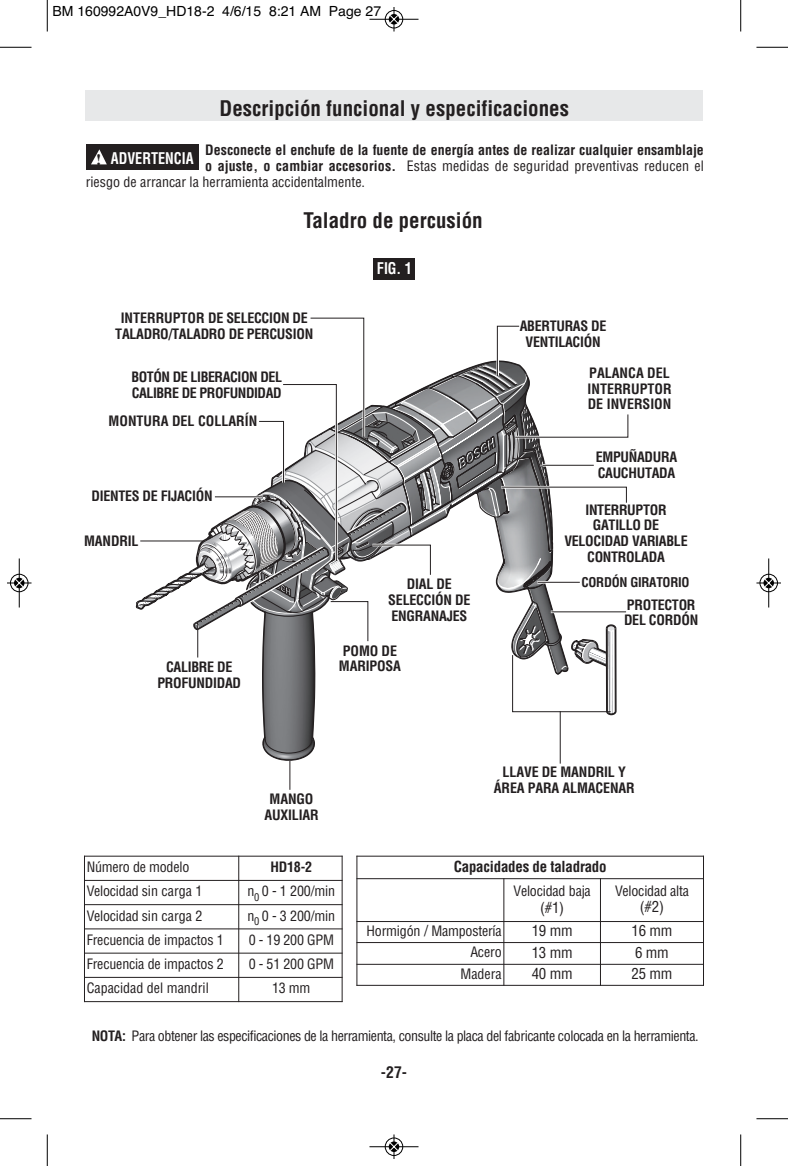
<style>
.page{position:relative;width:788px;height:1166px;background:#fff}
.page>*{position:absolute;margin:0;border:0;box-sizing:border-box;transform-origin:0 0}
.t1{font:700 condensed 21px "Helvetica";color:#231f20}
.t2{font:700 condensed 15.75px "Helvetica";color:#fff;scale:.9 1}
.t3{font:700 condensed 15.75px "Helvetica";color:#231f20}
.t4{font:condensed 14.88px "Helvetica";letter-spacing:-.015em;color:#231f20}
.t5{font:700 condensed 14.88px "Helvetica";letter-spacing:-.015em;color:#231f20}
.t6{font:700 condensed 14px/15.8px "Helvetica";letter-spacing:-.015em;color:#231f20;text-align:center}
.t7{font:condensed 14px "Helvetica";letter-spacing:-.01em;color:#231f20}
.t8{font:condensed 14px "Helvetica";letter-spacing:-.03em;color:#231f20}
.t9{font:condensed 14px "Helvetica";letter-spacing:.01em;color:#231f20}
.t10{font:14px "Helvetica";color:#000}
.t11{font:700 condensed 13.12px "Helvetica";letter-spacing:-.02em;color:#231f20}
.s1{font-weight:700}
.s2{font-family:"Times";font-stretch:normal;color:#231f20}
.s3{font-size:14.88px}
</style>
<div class="page">
<div style="left:85px;top:91px;width:618px;height:30px;background:#e7e8e9"></div>
<div style="left:86px;top:144px;width:112px;height:26px;background:#231f20"></div>
<svg style="left:91px;top:149px;width:16px;height:15px"></svg>
<div style="left:373px;top:258px;width:42px;height:21px;background:#231f20"></div>
<svg style="left:135px;top:317px;width:493px;height:472px"></svg>
<hr style="left:537px;top:581px;width:37px;height:2px;background:#fff">
<hr style="left:537px;top:582px;width:42px;height:1px;background:#231f20">
<hr style="left:356px;top:855px;width:1px;height:130px;background:#231f20">
<hr style="left:503px;top:878px;width:1px;height:107px;background:#231f20">
<hr style="left:600px;top:878px;width:1px;height:107px;background:#231f20">
<hr style="left:703px;top:855px;width:1px;height:130px;background:#231f20">
<hr style="left:356px;top:855px;width:348px;height:1px;background:#231f20">
<hr style="left:356px;top:878px;width:348px;height:1px;background:#231f20">
<hr style="left:356px;top:921px;width:348px;height:1px;background:#231f20">
<hr style="left:356px;top:942px;width:348px;height:1px;background:#231f20">
<hr style="left:356px;top:963px;width:348px;height:1px;background:#231f20">
<hr style="left:356px;top:984px;width:348px;height:1px;background:#231f20">
<hr style="left:84px;top:855px;width:1px;height:147px;background:#231f20">
<hr style="left:238px;top:855px;width:1px;height:147px;background:#231f20">
<hr style="left:341px;top:855px;width:1px;height:147px;background:#231f20">
<hr style="left:84px;top:855px;width:258px;height:1px;background:#231f20">
<hr style="left:84px;top:880px;width:258px;height:1px;background:#231f20">
<hr style="left:84px;top:904px;width:258px;height:1px;background:#231f20">
<hr style="left:84px;top:928px;width:258px;height:1px;background:#231f20">
<hr style="left:84px;top:952px;width:258px;height:1px;background:#231f20">
<hr style="left:84px;top:977px;width:258px;height:1px;background:#231f20">
<hr style="left:84px;top:1001px;width:258px;height:1px;background:#231f20">
<hr style="left:47px;top:0;width:1px;height:32px;background:#000">
<hr style="left:0;top:47px;width:32px;height:1px;background:#000">
<hr style="left:740px;top:0;width:1px;height:32px;background:#000">
<hr style="left:756px;top:47px;width:32px;height:1px;background:#000">
<hr style="left:47px;top:1134px;width:1px;height:32px;background:#000">
<hr style="left:0;top:1118px;width:32px;height:1px;background:#000">
<hr style="left:740px;top:1134px;width:1px;height:32px;background:#000">
<hr style="left:756px;top:1118px;width:32px;height:1px;background:#000">
<div style="left:384px;top:10px;width:19px;height:19px;border:1px solid #fff;border-radius:50%"></div>
<hr style="left:369px;top:19px;width:49px;height:1px;background:#000">
<div style="left:385px;top:10px;width:18px;height:18px;border:1px solid #000;border-radius:50%"></div>
<svg style="left:389px;top:7px;width:9px;height:25px"></svg>
<div style="left:384px;top:1137px;width:19px;height:19px;border:1px solid #fff;border-radius:50%"></div>
<hr style="left:369px;top:1146px;width:49px;height:1px;background:#000">
<div style="left:385px;top:1137px;width:18px;height:18px;border:1px solid #000;border-radius:50%"></div>
<svg style="left:389px;top:1134px;width:9px;height:24px"></svg>
<div style="left:10px;top:573px;width:19px;height:19px;border:1px solid #fff;border-radius:50%"></div>
<hr style="left:19px;top:558px;width:1px;height:49px;background:#000">
<div style="left:10px;top:574px;width:18px;height:18px;border:1px solid #000;border-radius:50%"></div>
<svg style="left:7px;top:578px;width:25px;height:9px"></svg>
<div style="left:759px;top:573px;width:19px;height:19px;border:1px solid #fff;border-radius:50%"></div>
<hr style="left:768px;top:558px;width:1px;height:49px;background:#000">
<div style="left:759px;top:574px;width:18px;height:18px;border:1px solid #000;border-radius:50%"></div>
<svg style="left:756px;top:578px;width:24px;height:9px"></svg>
<p class="t10" style="left:52px;top:3px;width:330px">BM 160992A0V9_HD18-2 4/6/15 8:21 AM Page 27</p>
<h1 class="t1" style="left:219px;top:96px;width:351px">Descripción funcional y especificaciones</h1>
<p class="t6" style="left:205px;top:143px;width:500px">Desconecte el enchufe de la fuente de energía antes de realizar cualquier ensamblaje</p>
<p class="t9" style="left:205px;top:158px;width:500px"><span class="s1">o ajuste, o cambiar accesorios.</span> Estas medidas de seguridad preventivas reducen el</p>
<p class="t7" style="left:86px;top:174px;width:281px">riesgo de arrancar la herramienta accidentalmente.</p>
<p class="t2" style="left:96px;top:149px;width:110px"><span class="s2">!</span> ADVERTENCIA</p>
<h1 class="t1" style="left:303px;top:208px;width:181px">Taladro de percusión</h1>
<p class="t6" style="left:115px;top:310px;width:199px">INTERRUPTOR DE SELECCION DE<br>TALADRO/TALADRO DE PERCUSION</p>
<p class="t6" style="left:131px;top:369px;width:152px;text-align:left">BOTÓN DE LIBERACION DEL<br>CALIBRE DE PROFUNDIDAD</p>
<p class="t6" style="left:109px;top:413px;width:150px">MONTURA DEL COLLARÍN</p>
<p class="t6" style="left:91px;top:488px;width:122px">DIENTES DE FIJACIÓN</p>
<p class="t6" style="left:84px;top:533px;width:56px">MANDRIL</p>
<p class="t6" style="left:157px;top:659px;width:85px">CALIBRE DE<br>PROFUNDIDAD</p>
<p class="t2" style="left:377px;top:259px;width:40px">FIG. 1</p>
<p class="t6" style="left:388px;top:576px;width:84px">DIAL DE<br>SELECCIÓN DE<br>ENGRANAJES</p>
<p class="t6" style="left:339px;top:643px;width:64px;text-align:left">POMO DE<br>MARIPOSA</p>
<p class="t6" style="left:519px;top:318px;width:88px">ABERTURAS DE<br>VENTILACIÓN</p>
<p class="t6" style="left:587px;top:365px;width:85px;text-align:left">PALANCA DEL<br>INTERRUPTOR<br>DE INVERSION</p>
<p class="t6" style="left:595px;top:449px;width:83px;text-align:left">EMPUÑADURA<br>CAUCHUTADA</p>
<p class="t6" style="left:564px;top:502px;width:125px">INTERRUPTOR<br>GATILLO DE<br>VELOCIDAD VARIABLE<br>CONTROLADA</p>
<p class="t11" style="left:581px;top:574px;width:109px">CORDÓN GIRATORIO</p>
<p class="t6" style="left:624px;top:597px;width:76px;text-align:left">PROTECTOR<br>DEL CORDÓN</p>
<p class="t6" style="left:264px;top:791px;width:56px">MANGO<br>AUXILIAR</p>
<p class="t6" style="left:494px;top:764px;width:142px">LLAVE DE MANDRIL Y<br>ÁREA PARA ALMACENAR</p>
<p class="t7" style="left:87px;top:859px;width:104px">Número de modelo</p>
<p class="t6" style="left:270px;top:859px;width:43px">HD18-2</p>
<p class="t7" style="left:87px;top:883px;width:117px">Velocidad sin carga 1</p>
<p class="t7" style="left:247px;top:883px;width:89px">n<sub>0</sub> 0 - 1 200/min</p>
<p class="t7" style="left:87px;top:907px;width:117px">Velocidad sin carga 2</p>
<p class="t7" style="left:247px;top:907px;width:89px">n<sub>0</sub> 0 - 3 200/min</p>
<p class="t7" style="left:87px;top:932px;width:139px">Frecuencia de impactos 1</p>
<p class="t7" style="left:249px;top:932px;width:87px">0 - 19 200 GPM</p>
<p class="t7" style="left:87px;top:956px;width:139px">Frecuencia de impactos 2</p>
<p class="t7" style="left:249px;top:956px;width:87px">0 - 51 200 GPM</p>
<p class="t7" style="left:87px;top:980px;width:124px">Capacidad del mandril</p>
<p class="t7" style="left:272px;top:980px;width:40px">13 mm</p>
<p class="t5" style="left:454px;top:857px;width:154px">Capacidades de taladrado</p>
<p class="t7" style="left:513px;top:883px;width:79px">Velocidad baja</p>
<p class="t4" style="left:540px;top:898px;width:26px">(#1)</p>
<p class="t7" style="left:615px;top:883px;width:75px">Velocidad alta</p>
<p class="t4" style="left:640px;top:898px;width:26px">(#2)</p>
<p class="t7" style="left:366px;top:923px;width:137px">Hormigón <span class="s3">/</span> Mampostería</p>
<p class="t4" style="left:531px;top:922px;width:42px">19 mm</p>
<p class="t4" style="left:631px;top:922px;width:42px">16 mm</p>
<p class="t7" style="left:470px;top:944px;width:33px">Acero</p>
<p class="t4" style="left:531px;top:943px;width:42px">13 mm</p>
<p class="t4" style="left:635px;top:943px;width:35px">6 mm</p>
<p class="t7" style="left:460px;top:965px;width:43px">Madera</p>
<p class="t4" style="left:531px;top:965px;width:42px">40 mm</p>
<p class="t4" style="left:631px;top:965px;width:42px">25 mm</p>
<p class="t8" style="left:92px;top:1028px;width:608px"><span class="s1">NOTA:</span> Para obtener las especificaciones de la herramienta, consulte la placa del fabricante colocada en la herramienta.</p>
<p class="t3" style="left:381px;top:1063px;width:28px">-27-</p>
</div>
